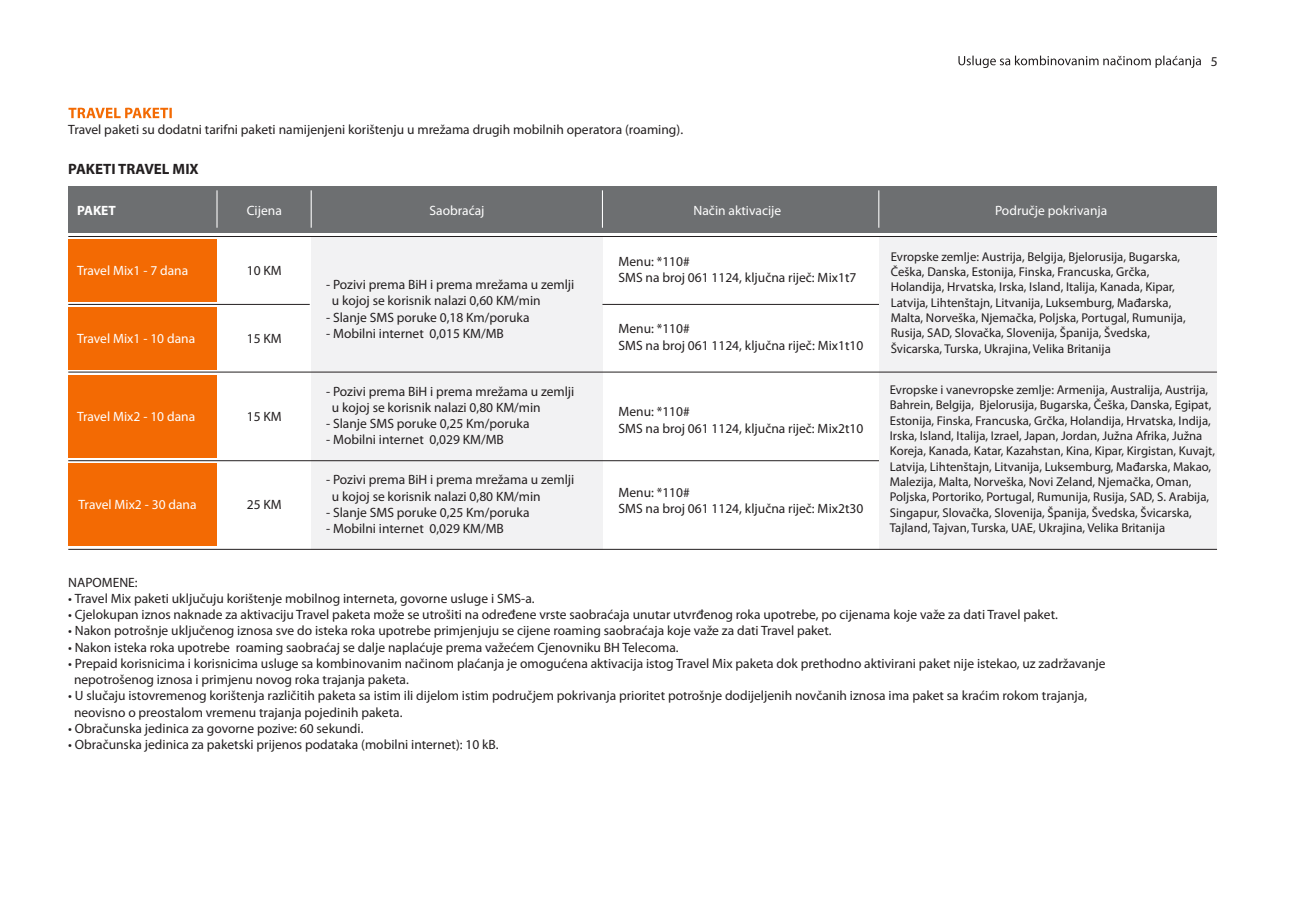
<style>
.page{position:relative;width:1290px;height:920px;background:#fff}
.page>*{position:absolute;margin:0;border:0;box-sizing:border-box;transform-origin:0 0}
.t1{font:700 15px "Myriad Pro";color:#231f20}
.t2{font:13.5px/16.2px "Myriad Pro";color:#231f20}
.t3{font:13.5px "Myriad Pro";color:#fff}
.t4{font:700 13.5px "Myriad Pro";color:#fff}
.t5{font:12.75px/15.3px "Myriad Pro";color:#231f20}
.s1{font-weight:900}
</style>
<div class="page">
<div style="left:311px;top:237px;width:291px;height:313px;background:#f2f2f3"></div>
<hr style="left:68px;top:460px;width:816px;height:1px;background:#231f20">
<hr style="left:602px;top:304px;width:282px;height:1px;background:#231f20">
<div style="left:879px;top:237px;width:338px;height:313px;background:#f2f2f3"></div>
<div style="left:69px;top:375px;width:148px;height:82px;background:#f36a03"></div>
<div style="left:69px;top:463px;width:148px;height:83px;background:#f36a03"></div>
<div style="left:69px;top:307px;width:148px;height:62px;background:#f36a03"></div>
<div style="left:69px;top:239px;width:148px;height:63px;background:#f36a03"></div>
<svg style="left:958px;top:56px;width:243px;height:12px"></svg>
<svg style="left:68px;top:108px;width:104px;height:10px"></svg>
<hr style="left:68px;top:304px;width:242px;height:1px;background:#231f20">
<hr style="left:68px;top:372px;width:1149px;height:1px;background:#231f20">
<hr style="left:68px;top:549px;width:1149px;height:1px;background:#231f20">
<hr style="left:68px;top:236px;width:1149px;height:1px;background:#231f20">
<div style="left:68px;top:186px;width:1149px;height:46px;background:#6d6f71"></div>
<hr style="left:216px;top:190px;width:2px;height:38px;background:#fff">
<hr style="left:602px;top:190px;width:1px;height:38px;background:#fff">
<hr style="left:878px;top:190px;width:1px;height:38px;background:#fff">
<hr style="left:311px;top:190px;width:1px;height:38px;background:#fff">
<p class="t2" style="left:68px;top:123px;width:616px">Travel paketi su dodatni tarifni paketi namijenjeni korištenju u mrežama drugih mobilnih operatora (roaming).</p>
<p class="t1" style="left:68px;top:163px;width:132px">PAKETI TRAVEL MIX</p>
<p class="t4" style="left:77px;top:204px;width:40px">PAKET</p>
<p class="t3" style="left:247px;top:204px;width:37px">Cijena</p>
<p class="t3" style="left:430px;top:204px;width:56px">Saobraćaj</p>
<p class="t3" style="left:693px;top:204px;width:89px">Način aktivacije</p>
<p class="t3" style="left:995px;top:204px;width:114px">Područje pokrivanja</p>
<p class="t5" style="left:891px;top:250px;width:296px">Evropske zemlje: Austrija, Belgija, Bjelorusija, Bugarska, Češka, Danska, Estonija, Finska, Francuska, Grčka, Holandija, Hrvatska, Irska, Island, Italija, Kanada, Kipar, Latvija, Lihtenštajn, Litvanija, Luksemburg, Mađarska, Malta, Norveška, Njemačka, Poljska, Portugal, Rumunija, Rusija, SAD, Slovačka, Slovenija, Španija, Švedska, Švicarska, Turska, Ukrajina, Velika Britanija</p>
<p class="t2" style="left:618px;top:254px;width:239px">Menu: *110#<br>SMS na broj 061 1124, ključna riječ: Mix1t7</p>
<p class="t3" style="left:77px;top:265px;width:113px">Travel Mix1 - 7 dana</p>
<p class="t2" style="left:247px;top:264px;width:36px">10 KM</p>
<p class="t2" style="left:332px;top:278px;width:244px;text-indent:-6px">- Pozivi prema BiH i prema mrežama u zemlji u kojoj se korisnik nalazi 0,60 KM/min</p>
<p class="t2" style="left:326px;top:310px;width:205px">- Slanje SMS poruke 0,18 Km/poruka</p>
<p class="t2" style="left:326px;top:326px;width:179px">- Mobilni internet 0,015 KM/MB</p>
<p class="t2" style="left:618px;top:322px;width:246px">Menu: *110#<br>SMS na broj 061 1124, ključna riječ: Mix1t10</p>
<p class="t3" style="left:77px;top:333px;width:120px">Travel Mix1 - 10 dana</p>
<p class="t2" style="left:247px;top:331px;width:36px">15 KM</p>
<p class="t2" style="left:1211px;top:54px;width:8px">5</p>
<p class="t3" style="left:77px;top:411px;width:120px">Travel Mix2 - 10 dana</p>
<p class="t3" style="left:78px;top:499px;width:120px">Travel Mix2 - 30 dana</p>
<p class="t2" style="left:247px;top:409px;width:36px">15 KM</p>
<p class="t2" style="left:247px;top:498px;width:36px">25 KM</p>
<p class="t2" style="left:332px;top:384px;width:244px;text-indent:-6px">- Pozivi prema BiH i prema mrežama u zemlji u kojoj se korisnik nalazi 0,80 KM/min</p>
<p class="t2" style="left:326px;top:417px;width:205px">- Slanje SMS poruke 0,25 Km/poruka</p>
<p class="t2" style="left:326px;top:433px;width:179px">- Mobilni internet 0,029 KM/MB</p>
<p class="t2" style="left:332px;top:473px;width:244px;text-indent:-6px">- Pozivi prema BiH i prema mrežama u zemlji u kojoj se korisnik nalazi 0,80 KM/min</p>
<p class="t2" style="left:326px;top:505px;width:205px">- Slanje SMS poruke 0,25 Km/poruka</p>
<p class="t2" style="left:326px;top:522px;width:179px">- Mobilni internet 0,029 KM/MB</p>
<p class="t2" style="left:618px;top:405px;width:246px">Menu: *110#<br>SMS na broj 061 1124, ključna riječ: Mix2t10</p>
<p class="t2" style="left:618px;top:486px;width:246px">Menu: *110#<br>SMS na broj 061 1124, ključna riječ: Mix2t30</p>
<p class="t5" style="left:890px;top:383px;width:327px">Evropske i vanevropske zemlje: Armenija, Australija, Austrija, Bahrein, Belgija, Bjelorusija, Bugarska, Češka, Danska, Egipat, Estonija, Finska, Francuska, Grčka, Holandija, Hrvatska, Indija, Irska, Island, Italija, Izrael, Japan, Jordan, Južna Afrika, Južna Koreja, Kanada, Katar, Kazahstan, Kina, Kipar, Kirgistan, Kuvajt, Latvija, Lihtenštajn, Litvanija, Luksemburg, Mađarska, Makao, Malezija, Malta, Norveška, Novi Zeland, Njemačka, Oman, Poljska, Portoriko, Portugal, Rumunija, Rusija, SAD, S. Arabija, Singapur, Slovačka, Slovenija, Španija, Švedska, Švicarska, Tajland, Tajvan, Turska, UAE, Ukrajina, Velika Britanija</p>
<p class="t2" style="left:68px;top:575px;width:71px">NAPOMENE:</p>
<p class="t2" style="left:68px;top:591px;width:468px"><span class="s1">·</span> Travel Mix paketi uključuju korištenje mobilnog interneta, govorne usluge i SMS-a.</p>
<p class="t2" style="left:68px;top:608px;width:991px"><span class="s1">·</span> Cjelokupan iznos naknade za aktivaciju Travel paketa može se utrošiti na određene vrste saobraćaja unutar utvrđenog roka upotrebe, po cijenama koje važe za dati Travel paket.</p>
<p class="t2" style="left:68px;top:624px;width:765px"><span class="s1">·</span> Nakon potrošnje uključenog iznosa sve do isteka roka upotrebe primjenjuju se cijene roaming saobraćaja koje važe za dati Travel paket.</p>
<p class="t2" style="left:68px;top:640px;width:612px"><span class="s1">·</span> Nakon isteka roka upotrebe roaming saobraćaj se dalje naplaćuje prema važećem Cjenovniku BH Telecoma.</p>
<p class="t2" style="left:68px;top:656px;width:1039px"><span class="s1">·</span> Prepaid korisnicima i korisnicima usluge sa kombinovanim načinom plaćanja je omogućena aktivacija istog Travel Mix paketa dok prethodno aktivirani paket nije istekao, uz zadržavanje</p>
<p class="t2" style="left:74px;top:673px;width:336px">nepotrošenog iznosa i primjenu novog roka trajanja paketa.</p>
<p class="t2" style="left:68px;top:689px;width:1020px"><span class="s1">·</span> U slučaju istovremenog korištenja različitih paketa sa istim ili dijelom istim područjem pokrivanja prioritet potrošnje dodijeljenih novčanih iznosa ima paket sa kraćim rokom trajanja,</p>
<p class="t2" style="left:74px;top:705px;width:330px">neovisno o preostalom vremenu trajanja pojedinih paketa.</p>
<p class="t2" style="left:68px;top:721px;width:297px"><span class="s1">·</span> Obračunska jedinica za govorne pozive: 60 sekundi.</p>
<p class="t2" style="left:68px;top:737px;width:432px"><span class="s1">·</span> Obračunska jedinica za paketski prijenos podataka (mobilni internet): 10 kB.</p>
</div>
